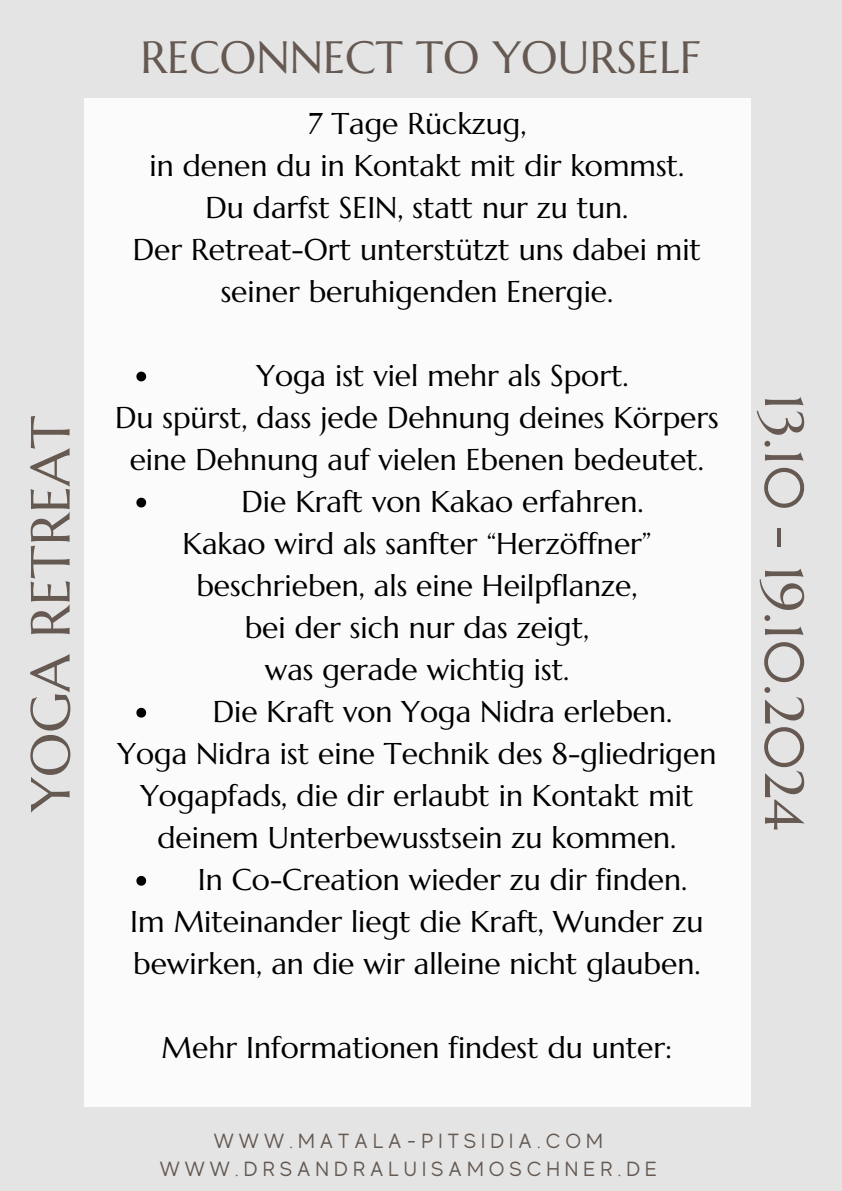
<style>
.page{position:relative;width:842px;height:1191px;background:#fff}
.page>*{position:absolute;margin:0;border:0;box-sizing:border-box;transform-origin:0 0}
.t1{font:55px "Marcellus";color:#655951}
.t2{font:45.2px "Marcellus";color:#655951}
.t3{font:30px/42px "Marcellus";color:#000;text-align:center}
.t4{font:20.4px "MADE Evolve Sans";letter-spacing:.25em;color:#655951}
</style>
<div class="page">
<div style="left:0;top:0;width:842px;height:1190px;background:#e4e4e4"></div>
<div style="left:84px;top:98px;width:666px;height:1008px;background:#fefdfd"></div>
<svg style="left:136px;top:371px;width:10px;height:10px"></svg>
<svg style="left:136px;top:497px;width:10px;height:10px"></svg>
<svg style="left:136px;top:707px;width:10px;height:10px"></svg>
<svg style="left:136px;top:875px;width:10px;height:10px"></svg>
<p class="t1" style="left:16px;top:811px;width:397px;rotate:-90deg">YOGA RETREAT</p>
<p class="t2" style="left:141px;top:29px;width:562px">RECONNECT TO YOURSELF</p>
<p class="t3" style="left:308px;top:102px;width:220px">7 Tage Rückzug,</p>
<p class="t3" style="left:150px;top:144px;width:536px">in denen du in Kontakt mit dir kommst.</p>
<p class="t3" style="left:206px;top:186px;width:424px">Du darfst SEIN, statt nur zu tun.</p>
<p class="t3" style="left:133px;top:228px;width:570px">Der Retreat-Ort unterstützt uns dabei mit seiner beruhigenden Energie.</p>
<p class="t3" style="left:256px;top:354px;width:374px">Yoga ist viel mehr als Sport.</p>
<p class="t3" style="left:115px;top:396px;width:605px">Du spürst, dass jede Dehnung deines Körpers eine Dehnung auf vielen Ebenen bedeutet.</p>
<p class="t3" style="left:242px;top:480px;width:403px">Die Kraft von Kakao erfahren.</p>
<p class="t3" style="left:183px;top:522px;width:470px">Kakao wird als sanfter “Herzöffner” beschrieben, als eine Heilpflanze,</p>
<p class="t3" style="left:245px;top:606px;width:346px">bei der sich nur das zeigt,</p>
<p class="t3" style="left:265px;top:648px;width:306px">was gerade wichtig ist.</p>
<p class="t3" style="left:213px;top:690px;width:461px">Die Kraft von Yoga Nidra erleben.</p>
<p class="t3" style="left:118px;top:732px;width:600px">Yoga Nidra ist eine Technik des 8-gliedrigen<br>Yogapfads, die dir erlaubt in Kontakt mit deinem Unterbewusstsein zu kommen.</p>
<p class="t3" style="left:198px;top:858px;width:491px">In Co-Creation wieder zu dir finden.</p>
<p class="t3" style="left:130px;top:900px;width:575px;text-align:left">Im Miteinander liegt die Kraft, Wunder zu bewirken, an die wir alleine nicht glauben.</p>
<p class="t3" style="left:162px;top:1026px;width:512px">Mehr Informationen findest du unter:</p>
<p class="t4" style="left:214px;top:1129px;width:390px">WWW.MATALA-PITSIDIA.COM</p>
<p class="t4" style="left:160px;top:1157px;width:499px">WWW.DRSANDRALUISAMOSCHNER.DE</p>
<p class="t1" style="left:819px;top:394px;width:437px;rotate:90deg">13.10 - 19.10.2024</p>
</div>
